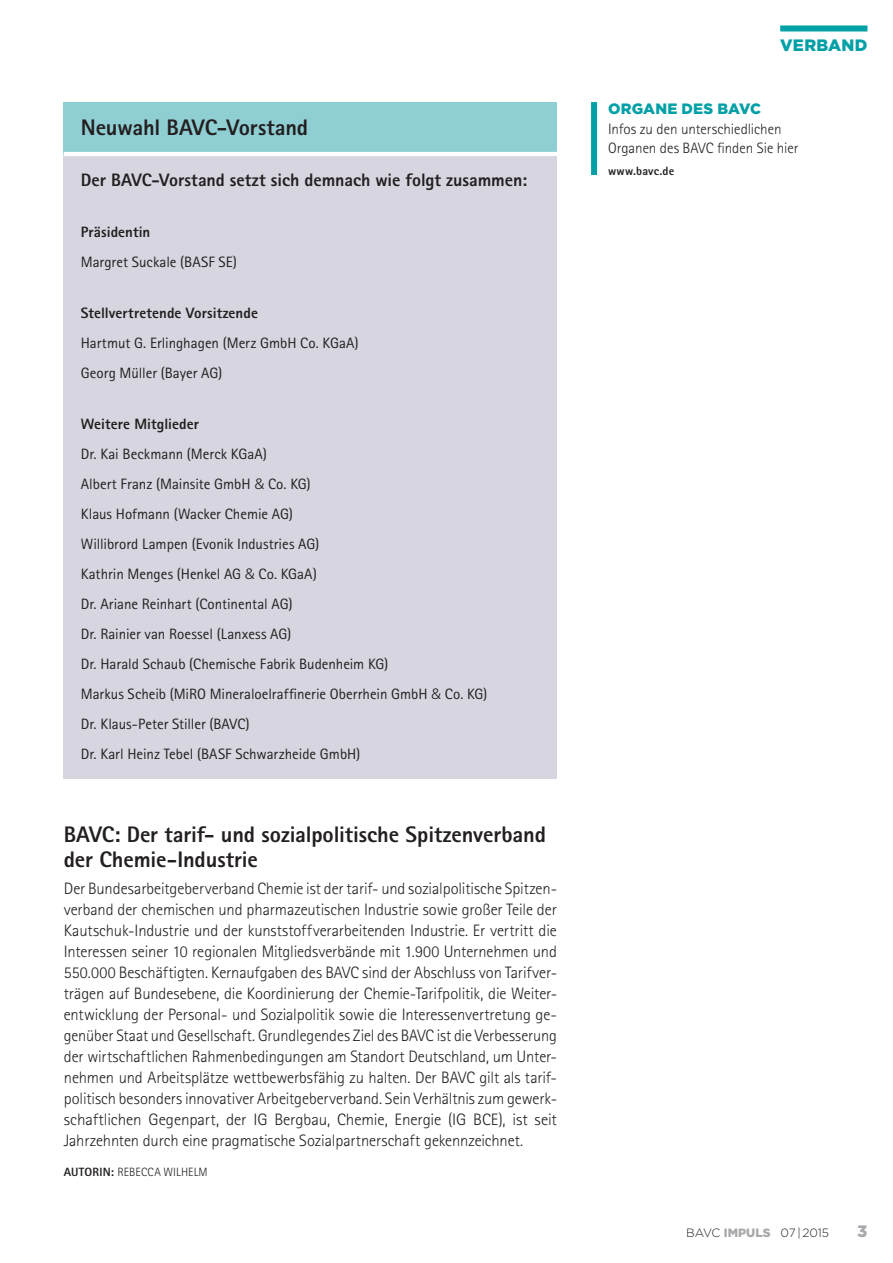
<style>
.page{position:relative;width:893px;height:1263px;background:#fff}
.page>*{position:absolute;margin:0;border:0;box-sizing:border-box;transform-origin:0 0}
.t1{font:800 22.5px/25.5px "Rotis Sans Serif Std";letter-spacing:-.005em;color:#231f20}
.t2{font:800 18px "Rotis Sans Serif Std";color:#231f20}
.t3{font:300 16.5px/21px "Rotis Sans Serif Std";letter-spacing:-.005em;color:#231f20;text-align:justify}
.t4{font:900 16.5px "Gotham";letter-spacing:.01em;color:#00a0a6}
.t5{font:900 16.5px "Gotham";color:#a7a9ac}
.t6{font:15px/30px "Rotis Sans Serif Std";color:#231f20}
.t7{font:800 15px "Rotis Sans Serif Std";letter-spacing:.005em;color:#231f20}
.t8{font:300 15px/19.5px "Rotis Sans Serif Std";color:#231f20}
.t9{font:900 15px "Gotham";letter-spacing:.01em;color:#00a0a6}
.t10{font:300 12px "Rotis Sans Serif Std";letter-spacing:.005em;color:#231f20}
.t11{font:300 12px "Gotham";color:#231f20}
.t12{font:800 12px "Rotis Sans Serif Std";letter-spacing:.015em;color:#231f20}
.s1{font-family:"Frutiger";font-weight:300}
.s2{font-weight:800}
.s3{font-weight:900;color:#a7a9ac}
</style>
<div class="page">
<div style="left:780px;top:25px;width:87px;height:6px;background:#00a0a6"></div>
<div style="left:591px;top:102px;width:6px;height:73px;background:#00a0a6"></div>
<div style="left:64px;top:102px;width:493px;height:677px;background:#d7d6e0"></div>
<div style="left:64px;top:102px;width:493px;height:52px;background:#8fcfd4"></div>
<hr style="left:64px;top:152px;width:493px;height:4px;background:#fff">
<h1 class="t1" style="left:81px;top:116px;width:229px">Neuwahl BAVC-Vorstand</h1>
<p class="t2" style="left:81px;top:173px;width:448px">Der BAVC-Vorstand setzt sich demnach wie folgt zusammen:</p>
<p class="t7" style="left:81px;top:226px;width:71px">Präsidentin</p>
<p class="t6" style="left:81px;top:249px;width:158px">Margret Suckale (BASF SE)</p>
<p class="t7" style="left:81px;top:307px;width:179px">Stellvertretende Vorsitzende</p>
<p class="t6" style="left:81px;top:330px;width:279px">Hartmut G. Erlinghagen (Merz GmbH Co. KGaA)<br>Georg Müller (Bayer AG)</p>
<p class="t7" style="left:81px;top:418px;width:120px">Weitere Mitglieder</p>
<p class="t6" style="left:81px;top:441px;width:408px">Dr. Kai Beckmann (Merck KGaA)<br>Albert Franz (Mainsite GmbH <span class="s1">&amp;</span> Co. KG)<br>Klaus Hofmann (Wacker Chemie AG)<br>Willibrord Lampen (Evonik Industries AG)<br>Kathrin Menges (Henkel AG <span class="s1">&amp;</span> Co. KGaA)<br>Dr. Ariane Reinhart (Continental AG)<br>Dr. Rainier van Roessel (Lanxess AG)<br>Dr. Harald Schaub (Chemische Fabrik Budenheim KG)<br>Markus Scheib (MiRO Mineraloelraffinerie Oberrhein GmbH <span class="s1">&amp;</span> Co. KG)<br>Dr. Klaus-Peter Stiller (BAVC)<br>Dr. Karl Heinz Tebel (BASF Schwarzheide GmbH)</p>
<h1 class="t1" style="left:64px;top:823px;width:484px">BAVC: Der tarif- und sozialpolitische Spitzenverband der Chemie-Industrie</h1>
<p class="t3" style="left:64px;top:880px;width:495px">Der Bundesarbeitgeberverband Chemie ist der tarif- und sozialpolitische Spitzen&shy;verband der chemischen und pharmazeutischen Industrie sowie großer Teile der Kautschuk-Industrie und der kunststoffverarbeitenden Industrie. Er vertritt die Interessen seiner 10 regionalen Mitgliedsverbände mit 1.900 Unternehmen und 550.000 Beschäftigten. Kernaufgaben des BAVC sind der Abschluss von Tarifver&shy;trägen auf Bundesebene, die Koordinierung der Chemie-Tarifpolitik, die Weiter&shy;entwicklung der Personal- und Sozialpolitik sowie die Interessenvertretung ge&shy;genüber Staat und Gesellschaft. Grundlegendes Ziel des BAVC ist die Verbesserung der wirtschaftlichen Rahmenbedingungen am Standort Deutschland, um Unter&shy;nehmen und Arbeitsplätze wettbewerbsfähig zu halten. Der BAVC gilt als tarif&shy;politisch besonders innovativer Arbeitgeberverband. Sein Verhältnis zum gewerk&shy;schaftlichen Gegenpart, der IG Bergbau, Chemie, Energie (IG BCE), ist seit Jahrzehnten durch eine pragmatische Sozialpartnerschaft gekennzeichnet.</p>
<p class="t10" style="left:64px;top:1167px;width:145px"><span class="s2">AUTORIN:</span> REBECCA WILHELM</p>
<p class="t4" style="left:780px;top:39px;width:89px">VERBAND</p>
<p class="t9" style="left:608px;top:103px;width:155px">ORGANE DES BAVC</p>
<p class="t8" style="left:608px;top:120px;width:192px">Infos zu den unterschiedlichen<br>Organen des BAVC finden Sie hier</p>
<p class="t12" style="left:608px;top:167px;width:68px">www.bavc.de</p>
<p class="t11" style="left:686px;top:1229px;width:145px">BAVC <span class="s3">IMPULS</span> 07-|-2015</p>
<p class="t5" style="left:857px;top:1226px;width:12px">3</p>
</div>
